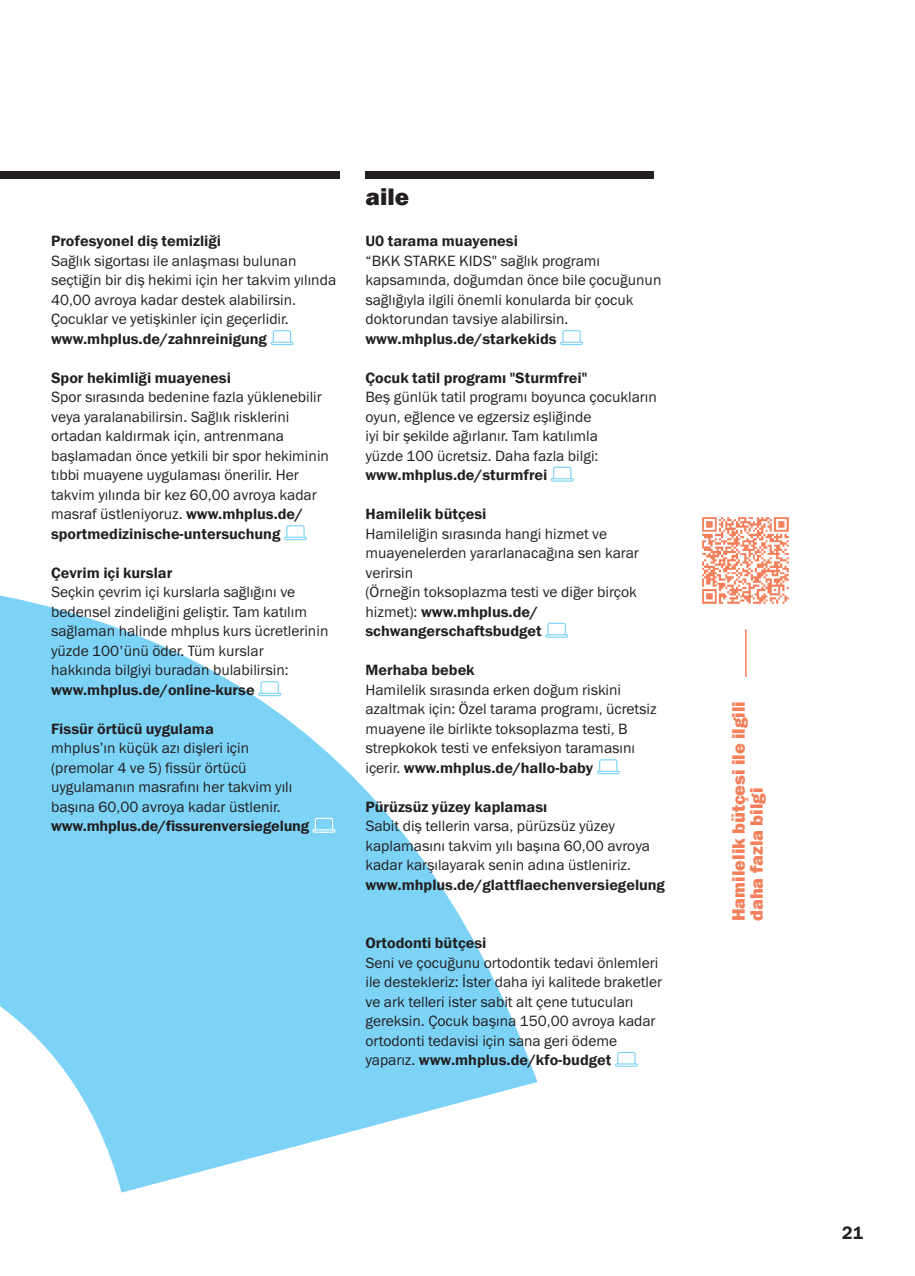
<style>
.page{position:relative;width:915px;height:1276px;background:#fff}
.page>*{position:absolute;margin:0;border:0;box-sizing:border-box;transform-origin:0 0}
.Headline{font:800 24px "Franklin Gothic ITC";color:#231f20}
.t1{font:800 18px/18px "Franklin Gothic ITC";color:#f4805b}
.t2{font:600 18px "Franklin Gothic ITC";color:#231f20}
.copy{font:15px/19.5px "Franklin Gothic ITC";color:#231f20}
.copy-2{font:600 15px "Franklin Gothic ITC";color:#231f20}
.s1{font-weight:600}
</style>
<div class="page">
<svg style="left:0;top:595px;width:617px;height:598px"></svg>
<div style="left:0;top:171px;width:340px;height:8px;background:#231f20"></div>
<div style="left:365px;top:171px;width:289px;height:8px;background:#231f20"></div>
<svg style="left:560px;top:330px;width:23px;height:15px"></svg>
<svg style="left:550px;top:467px;width:23px;height:15px"></svg>
<svg style="left:545px;top:623px;width:23px;height:15px"></svg>
<svg style="left:596px;top:759px;width:23px;height:15px"></svg>
<svg style="left:365px;top:896px;width:23px;height:15px"></svg>
<svg style="left:614px;top:1052px;width:23px;height:15px"></svg>
<svg style="left:270px;top:330px;width:23px;height:15px"></svg>
<svg style="left:284px;top:525px;width:23px;height:15px"></svg>
<svg style="left:258px;top:681px;width:23px;height:15px"></svg>
<svg style="left:312px;top:818px;width:23px;height:15px"></svg>
<img style="left:702px;top:517px;width:87px;height:87px">
<hr style="left:744px;top:629px;width:2px;height:48px;background:#f4805b">
<p class="copy-2" style="left:51px;top:232px;width:172px">Profesyonel diş temizliği</p>
<p class="copy" style="left:51px;top:251px;width:286px">Sağlık sigortası ile anlaşması bulunan seçtiğin bir diş hekimi için her takvim yılında 40,00 avroya kadar destek alabilirsin.<br>Çocuklar ve yetişkinler için geçerlidir. <span class="s1">www.mhplus.de/zahnreinigung</span></p>
<p class="copy-2" style="left:51px;top:368px;width:181px">Spor hekimliği muayenesi</p>
<p class="copy" style="left:51px;top:387px;width:279px">Spor sırasında bedenine fazla yüklenebilir veya yaralanabilirsin. Sağlık risklerini ortadan kaldırmak için, antrenmana başlamadan önce yetkili bir spor hekiminin tıbbi muayene uygulaması önerilir. Her takvim yılında bir kez 60,00 avroya kadar masraf üstleniyoruz. <span class="s1">www.mhplus.de/ sportmedizinische-untersuchung</span></p>
<p class="copy-2" style="left:51px;top:563px;width:123px">Çevrim içi kurslar</p>
<p class="copy" style="left:51px;top:582px;width:279px">Seçkin çevrim içi kurslarla sağlığını ve bedensel zindeliğini geliştir. Tam katılım sağlaman halinde mhplus kurs ücretlerinin yüzde 100'ünü öder. Tüm kurslar<br>hakkında bilgiyi buradan bulabilirsin: <span class="s1">www.mhplus.de/online-kurse</span></p>
<p class="copy-2" style="left:51px;top:719px;width:164px">Fissür örtücü uygulama</p>
<p class="copy" style="left:51px;top:738px;width:260px">mhplus’ın küçük azı dişleri için (premolar 4 ve 5) fissür örtücü uygulamanın masrafını her takvim yılı başına 60,00 avroya kadar üstlenir. <span class="s1">www.mhplus.de/fissurenversiegelung</span></p>
<p class="Headline" style="left:365px;top:181px;width:45px">aile</p>
<p class="copy-2" style="left:365px;top:232px;width:154px">U0 tarama muayenesi</p>
<p class="copy" style="left:365px;top:251px;width:297px">“BKK STARKE KIDS" sağlık programı kapsamında, doğumdan önce bile çocuğunun sağlığıyla ilgili önemli konularda bir çocuk doktorundan tavsiye alabilirsin.</p>
<p class="copy-2" style="left:365px;top:329px;width:192px">www.mhplus.de/starkekids</p>
<p class="copy-2" style="left:365px;top:368px;width:223px">Çocuk tatil programı "Sturmfrei"</p>
<p class="copy" style="left:365px;top:387px;width:293px">Beş günlük tatil programı boyunca çocukların oyun, eğlence ve egzersiz eşliğinde<br>iyi bir şekilde ağırlanır. Tam katılımla<br>yüzde 100 ücretsiz. Daha fazla bilgi: <span class="s1">www.mhplus.de/sturmfrei</span></p>
<p class="copy-2" style="left:365px;top:505px;width:122px">Hamilelik bütçesi</p>
<p class="copy" style="left:365px;top:524px;width:275px">Hamileliğin sırasında hangi hizmet ve muayenelerden yararlanacağına sen karar verirsin<br>(Örneğin toksoplazma testi ve diğer birçok hizmet): <span class="s1">www.mhplus.de/ schwangerschaftsbudget</span></p>
<p class="copy-2" style="left:365px;top:661px;width:111px">Merhaba bebek</p>
<p class="copy" style="left:365px;top:680px;width:293px">Hamilelik sırasında erken doğum riskini azaltmak için: Özel tarama programı, ücretsiz muayene ile birlikte toksoplazma testi, B strepkokok testi ve enfeksiyon taramasını içerir. <span class="s1">www.mhplus.de/hallo-baby</span></p>
<p class="copy-2" style="left:365px;top:797px;width:183px">Pürüzsüz yüzey kaplaması</p>
<p class="copy" style="left:365px;top:816px;width:301px">Sabit diş tellerin varsa, pürüzsüz yüzey kaplamasını takvim yılı başına 60,00 avroya kadar karşılayarak senin adına üstleniriz. <span class="s1">www.mhplus.de/glattflaechenversiegelung</span></p>
<p class="copy-2" style="left:365px;top:934px;width:122px">Ortodonti bütçesi</p>
<p class="copy" style="left:365px;top:953px;width:298px">Seni ve çocuğunu ortodontik tedavi önlemleri ile destekleriz: İster daha iyi kalitede braketler ve ark telleri ister sabit alt çene tutucuları gereksin. Çocuk başına 150,00 avroya kadar ortodonti tedavisi için sana geri ödeme yaparız. <span class="s1">www.mhplus.de/kfo-budget</span></p>
<p class="t1" style="left:729px;top:921px;width:222px;rotate:-90deg">Hamilelik bütçesi ile ilgili daha fazla bilgi</p>
<p class="t2" style="left:841px;top:1222px;width:23px">21</p>
</div>
